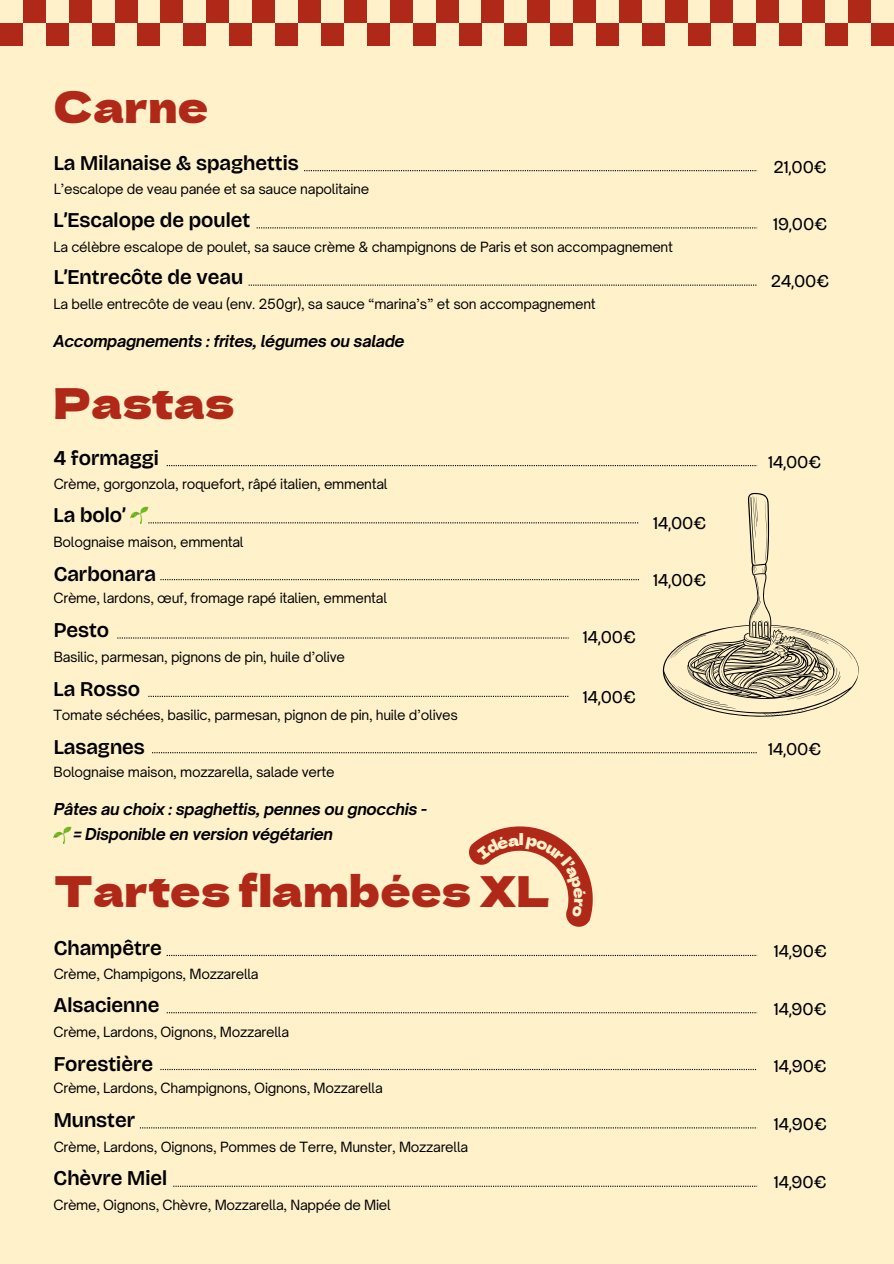
<style>
.page{position:relative;width:894px;height:1264px;background:#fff}
.page>*{position:absolute;margin:0;border:0;box-sizing:border-box;transform-origin:0 0}
.t1{font:42px "Dela Gothic One";color:#b02918}
.t2{font:600 21px "Bricolage Grotesque 28 pt";color:#000}
.t3{font:18px "Bricolage Grotesque 28 pt";color:#000}
.t4{font:italic 700 15.75px/25.3px "Open Sauce One";letter-spacing:-.02em;color:#000}
.t5{font:13.5px "Open Sauce One";letter-spacing:-.02em;color:#000}
</style>
<div class="page">
<div style="left:0;top:0;width:893px;height:1263px;background:#fff2cb"></div>
<div style="left:0;top:23px;width:23px;height:23px;background:#b02918"></div>
<div style="left:23px;top:0;width:23px;height:23px;background:#b02918"></div>
<div style="left:46px;top:23px;width:23px;height:23px;background:#b02918"></div>
<div style="left:69px;top:0;width:23px;height:23px;background:#b02918"></div>
<div style="left:92px;top:23px;width:22px;height:23px;background:#b02918"></div>
<div style="left:114px;top:0;width:23px;height:23px;background:#b02918"></div>
<div style="left:137px;top:23px;width:23px;height:23px;background:#b02918"></div>
<div style="left:160px;top:0;width:23px;height:23px;background:#b02918"></div>
<div style="left:183px;top:23px;width:23px;height:23px;background:#b02918"></div>
<div style="left:206px;top:0;width:23px;height:23px;background:#b02918"></div>
<div style="left:229px;top:23px;width:23px;height:23px;background:#b02918"></div>
<div style="left:252px;top:0;width:23px;height:23px;background:#b02918"></div>
<div style="left:275px;top:23px;width:23px;height:23px;background:#b02918"></div>
<div style="left:298px;top:0;width:23px;height:23px;background:#b02918"></div>
<div style="left:321px;top:23px;width:23px;height:23px;background:#b02918"></div>
<div style="left:344px;top:0;width:23px;height:23px;background:#b02918"></div>
<div style="left:367px;top:23px;width:22px;height:23px;background:#b02918"></div>
<div style="left:389px;top:0;width:23px;height:23px;background:#b02918"></div>
<div style="left:412px;top:23px;width:23px;height:23px;background:#b02918"></div>
<div style="left:435px;top:0;width:23px;height:23px;background:#b02918"></div>
<div style="left:458px;top:23px;width:23px;height:23px;background:#b02918"></div>
<div style="left:481px;top:0;width:23px;height:23px;background:#b02918"></div>
<div style="left:504px;top:23px;width:23px;height:23px;background:#b02918"></div>
<div style="left:527px;top:0;width:23px;height:23px;background:#b02918"></div>
<div style="left:550px;top:23px;width:23px;height:23px;background:#b02918"></div>
<div style="left:573px;top:0;width:23px;height:23px;background:#b02918"></div>
<div style="left:710px;top:0;width:23px;height:23px;background:#b02918"></div>
<div style="left:596px;top:23px;width:23px;height:23px;background:#b02918"></div>
<div style="left:733px;top:23px;width:23px;height:23px;background:#b02918"></div>
<div style="left:619px;top:0;width:23px;height:23px;background:#b02918"></div>
<div style="left:756px;top:0;width:23px;height:23px;background:#b02918"></div>
<div style="left:847px;top:0;width:23px;height:23px;background:#b02918"></div>
<div style="left:642px;top:23px;width:22px;height:23px;background:#b02918"></div>
<div style="left:779px;top:23px;width:23px;height:23px;background:#b02918"></div>
<div style="left:870px;top:23px;width:23px;height:23px;background:#b02918"></div>
<div style="left:664px;top:0;width:23px;height:23px;background:#b02918"></div>
<div style="left:802px;top:0;width:23px;height:23px;background:#b02918"></div>
<div style="left:687px;top:23px;width:23px;height:23px;background:#b02918"></div>
<div style="left:825px;top:23px;width:22px;height:23px;background:#b02918"></div>
<svg style="left:304px;top:170px;width:452px;height:1px"></svg>
<svg style="left:167px;top:465px;width:589px;height:1px"></svg>
<svg style="left:167px;top:954px;width:589px;height:2px"></svg>
<svg style="left:117px;top:637px;width:451px;height:1px"></svg>
<svg style="left:140px;top:1127px;width:616px;height:1px"></svg>
<svg style="left:256px;top:227px;width:500px;height:1px"></svg>
<svg style="left:148px;top:522px;width:490px;height:1px"></svg>
<svg style="left:167px;top:1012px;width:589px;height:1px"></svg>
<svg style="left:148px;top:695px;width:420px;height:2px"></svg>
<svg style="left:173px;top:1185px;width:583px;height:1px"></svg>
<svg style="left:248px;top:284px;width:508px;height:2px"></svg>
<svg style="left:160px;top:579px;width:478px;height:1px"></svg>
<svg style="left:160px;top:1068px;width:595px;height:2px"></svg>
<svg style="left:152px;top:752px;width:604px;height:1px"></svg>
<img style="left:130px;top:506px;width:18px;height:18px">
<img style="left:54px;top:826px;width:18px;height:17px">
<svg style="left:662px;top:492px;width:196px;height:225px"></svg>
<svg style="left:469px;top:826px;width:123px;height:100px"></svg>
<h1 class="t1" style="left:54px;top:75px;width:156px">Carne</h1>
<h2 class="t2" style="left:54px;top:147px;width:246px">La Milanaise &amp; spaghettis</h2>
<p class="t5" style="left:54px;top:180px;width:317px">L’escalope de veau panée et sa sauce napolitaine</p>
<h2 class="t2" style="left:54px;top:204px;width:198px">L’Escalope de poulet</h2>
<p class="t5" style="left:54px;top:238px;width:620px">La célèbre escalope de poulet, sa sauce crème &amp; champignons de Paris et son accompagnement</p>
<h2 class="t2" style="left:54px;top:261px;width:191px">L’Entrecôte de veau</h2>
<p class="t5" style="left:54px;top:295px;width:543px">La belle entrecôte de veau (env. 250gr), sa sauce “marina’s” et son accompagnement</p>
<p class="t4" style="left:54px;top:328px;width:352px">Accompagnements : frites, légumes ou salade</p>
<h1 class="t1" style="left:54px;top:371px;width:182px">Pastas</h1>
<h2 class="t2" style="left:54px;top:441px;width:107px">4 formaggi</h2>
<p class="t5" style="left:54px;top:475px;width:335px">Crème, gorgonzola, roquefort, râpé italien, emmental</p>
<h2 class="t2" style="left:54px;top:499px;width:74px">La bolo’</h2>
<p class="t5" style="left:54px;top:533px;width:192px">Bolognaise maison, emmental</p>
<h2 class="t2" style="left:54px;top:558px;width:104px">Carbonara</h2>
<p class="t5" style="left:54px;top:589px;width:335px">Crème, lardons, œuf, fromage rapé italien, emmental</p>
<h2 class="t2" style="left:54px;top:614px;width:57px">Pesto</h2>
<p class="t5" style="left:54px;top:648px;width:293px">Basilic, parmesan, pignons de pin, huile d’olive</p>
<h2 class="t2" style="left:54px;top:672px;width:88px">La Rosso</h2>
<p class="t5" style="left:54px;top:706px;width:406px">Tomate séchées, basilic, parmesan, pignon de pin, huile d’olives</p>
<h2 class="t2" style="left:54px;top:731px;width:93px">Lasagnes</h2>
<p class="t5" style="left:54px;top:762px;width:282px">Bolognaise maison, mozzarella, salade verte</p>
<p class="t4" style="left:73px;top:796px;width:355px;text-indent:-20px">Pâtes au choix : spaghettis, pennes ou gnocchis - = Disponible en version végétarien</p>
<h1 class="t1" style="left:54px;top:859px;width:498px">Tartes flambées XL</h1>
<h2 class="t2" style="left:54px;top:931px;width:110px">Champêtre</h2>
<p class="t5" style="left:54px;top:965px;width:206px">Crème, Champigons, Mozzarella</p>
<h2 class="t2" style="left:54px;top:988px;width:107px">Alsacienne</h2>
<p class="t5" style="left:54px;top:1022px;width:237px">Crème, Lardons, Oignons, Mozzarella</p>
<h2 class="t2" style="left:54px;top:1047px;width:101px">Forestière</h2>
<p class="t5" style="left:54px;top:1079px;width:330px">Crème, Lardons, Champignons, Oignons, Mozzarella</p>
<h2 class="t2" style="left:54px;top:1103px;width:83px">Munster</h2>
<p class="t5" style="left:54px;top:1137px;width:416px">Crème, Lardons, Oignons, Pommes de Terre, Munster, Mozzarella</p>
<h2 class="t2" style="left:54px;top:1162px;width:115px">Chèvre Miel</h2>
<p class="t5" style="left:54px;top:1196px;width:338px">Crème, Oignons, Chèvre, Mozzarella, Nappée de Miel</p>
<h3 class="t3" style="left:582px;top:623px;width:55px">14,00€</h3>
<h3 class="t3" style="left:653px;top:509px;width:55px">14,00€</h3>
<h3 class="t3" style="left:653px;top:567px;width:55px">14,00€</h3>
<h3 class="t3" style="left:582px;top:683px;width:55px">14,00€</h3>
<h3 class="t3" style="left:773px;top:153px;width:54px">21,00€</h3>
<h3 class="t3" style="left:773px;top:210px;width:55px">19,00€</h3>
<h3 class="t3" style="left:771px;top:268px;width:59px">24,00€</h3>
<h3 class="t3" style="left:767px;top:448px;width:55px">14,00€</h3>
<h3 class="t3" style="left:767px;top:735px;width:55px">14,00€</h3>
<h3 class="t3" style="left:773px;top:938px;width:54px">14,90€</h3>
<h3 class="t3" style="left:773px;top:995px;width:54px">14,90€</h3>
<h3 class="t3" style="left:773px;top:1052px;width:54px">14,90€</h3>
<h3 class="t3" style="left:773px;top:1110px;width:54px">14,90€</h3>
<h3 class="t3" style="left:773px;top:1168px;width:54px">14,90€</h3>
</div>
